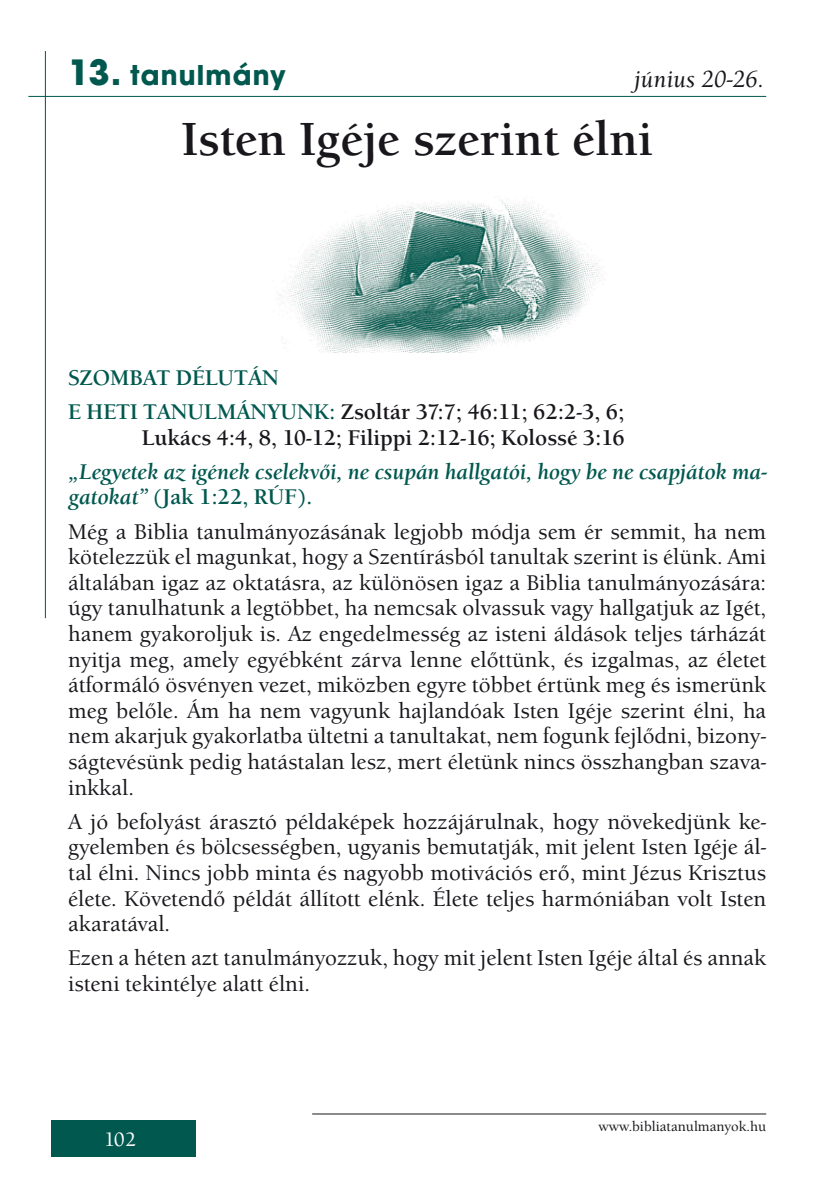
<style>
.page{position:relative;width:840px;height:1191px;background:#fff}
.page>*{position:absolute;margin:0;border:0;box-sizing:border-box;transform-origin:0 0}
.t1{font:700 48px "Berkeley Old Sty Itc TEE";color:#1a171c}
.t2{font:700 30px "Avant Gar Got Itc TEE";letter-spacing:.04em;color:#00584e}
.t3{font:italic 500 24px "Berkeley Old Sty Itc TEE";color:#1a171c}
.t4{font:500 22px/25.6px "Berkeley Old Sty Itc TEE";color:#1a171c;text-align:justify}
.t5{font:italic 700 22px/25.6px "Berkeley Old Sty Itc TEE";color:#00584e}
.t6{font:700 22px/34px "Berkeley Old Sty Itc TEE";color:#00584e}
.t7{font:700 22px "Berkeley Old Sty Itc TEE";color:#1a171c}
.t8{font:500 20px "Berkeley Old Sty Itc TEE";color:#fff}
.t9{font:500 14px "Berkeley Old Sty Itc TEE";color:#1a171c}
.s1{font-size:38px}
.s2{color:#1a171c}
.s3{font-style:normal}
</style>
<div class="page">
<div style="left:51px;top:1120px;width:145px;height:37px;background:#00584e"></div>
<hr style="left:28px;top:96px;width:737px;height:1px;background:#00584e">
<hr style="left:45px;top:51px;width:1px;height:567px;background:#00584e">
<img style="left:277px;top:199px;width:324px;height:153px">
<hr style="left:312px;top:1113px;width:453px;height:1px;background:#1a171c">
<h2 class="t2" style="left:68px;top:57px;width:219px"><span class="s1">13.</span> tanulmány</h2>
<p class="t3" style="left:633px;top:65px;width:132px">június 20-26.</p>
<h1 class="t1" style="left:181px;top:111px;width:472px">Isten Igéje szerint élni</h1>
<p class="t6" style="left:68px;top:361px;width:557px">SZOMBAT DÉLUTÁN<br>e HETI TANULMÁNYUNK: <span class="s2">Zsoltár 37:7; 46:11; 62:2-3, 6;</span></p>
<p class="t7" style="left:142px;top:424px;width:484px">Lukács 4:4, 8, 10-12; Filippi 2:12-16; Kolossé 3:16</p>
<p class="t5" style="left:68px;top:459px;width:700px">„Legyetek az igének cselekvői, ne csupán hallgatói, hogy be ne csapjátok ma&shy;gatokat” <span class="s3">(Jak 1:22, RÚF).</span></p>
<p class="t4" style="left:68px;top:518px;width:699px">Még a Biblia tanulmányozásának legjobb módja sem ér semmit, ha nem kötelezzük el magunkat, hogy a Szentírásból tanultak szerint is élünk. Ami általában igaz az oktatásra, az különösen igaz a Biblia tanulmányozására: úgy tanulhatunk a legtöbbet, ha nemcsak olvassuk vagy hallgatjuk az Igét, hanem gyakoroljuk is. Az engedelmesség az isteni áldások teljes tárházát nyitja meg, amely egyébként zárva lenne előttünk, és izgalmas, az életet átformáló ösvényen vezet, miközben egyre többet értünk meg és ismerünk meg belőle. Ám ha nem vagyunk hajlandóak Isten Igéje szerint élni, ha nem akarjuk gyakorlatba ültetni a tanultakat, nem fogunk fejlődni, bizony&shy;ságtevésünk pedig hatástalan lesz, mert életünk nincs összhangban szava&shy;inkkal.</p>
<p class="t4" style="left:68px;top:809px;width:699px">A jó befolyást árasztó példaképek hozzájárulnak, hogy növekedjünk ke&shy;gyelemben és bölcsességben, ugyanis bemutatják, mit jelent Isten Igéje ál&shy;tal élni. Nincs jobb minta és nagyobb motivációs erő, mint Jézus Krisztus élete. Követendő példát állított elénk. Élete teljes harmóniában volt Isten akaratával.</p>
<p class="t4" style="left:68px;top:945px;width:699px">Ezen a héten azt tanulmányozzuk, hogy mit jelent Isten Igéje által és annak isteni tekintélye alatt élni.</p>
<p class="t8" style="left:104px;top:1128px;width:33px">102</p>
<p class="t9" style="left:598px;top:1118px;width:169px">www.bibliatanulmanyok.hu</p>
</div>
